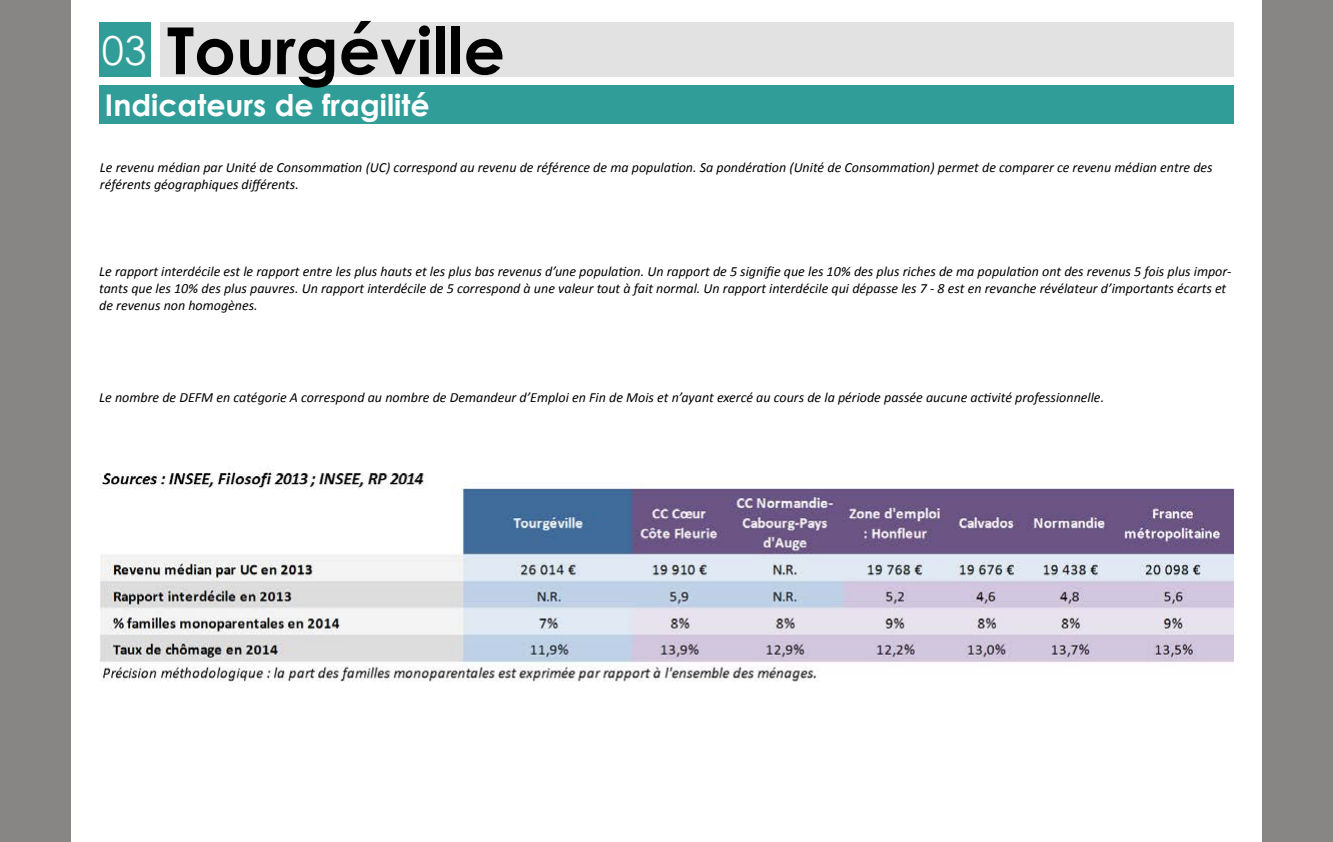
<style>
.page{position:relative;width:1333px;height:842px;background:#fff}
.page>*{position:absolute;margin:0;border:0;box-sizing:border-box;transform-origin:0 0}
.t1{font:700 65px "Century Gothic";color:#000}
.t2{font:40px "Century Gothic";color:#fff}
.t3{font:700 30px "Century Gothic";color:#fff}
.t4{font:italic 14px/16.8px "Calibri";color:#000}
</style>
<div class="page">
<div style="left:99px;top:23px;width:51px;height:54px;background:#309d98"></div>
<div style="left:160px;top:23px;width:1073px;height:54px;background:#e2e2e2"></div>
<div style="left:99px;top:85px;width:1134px;height:39px;background:#309d98"></div>
<div style="left:1261px;top:0;width:71px;height:842px;background:#878685"></div>
<div style="left:0;top:0;width:71px;height:842px;background:#878685"></div>
<img style="left:99px;top:469px;width:1134px;height:213px">
<h1 class="t1" style="left:167px;top:1px;width:339px">Tourgéville</h1>
<h2 class="t2" style="left:102px;top:23px;width:46px">03</h2>
<h3 class="t3" style="left:105px;top:82px;width:326px">Indicateurs de fragilité</h3>
<p class="t4" style="left:100px;top:159px;width:1114px">Le revenu médian par Unité de Consommation (UC) correspond au revenu de référence de ma population. Sa pondération (Unité de Consommation) permet de comparer ce revenu médian entre des référents géographiques différents.</p>
<p class="t4" style="left:99px;top:263px;width:1133px">Le rapport interdécile est le rapport entre les plus hauts et les plus bas revenus d’une population. Un rapport de 5 signifie que les 10% des plus riches de ma population ont des revenus 5 fois plus impor&shy;tants que les 10% des plus pauvres. Un rapport interdécile de 5 correspond à une valeur tout à fait normal. Un rapport interdécile qui dépasse les 7 - 8 est en revanche révélateur d’importants écarts et de revenus non homogènes.</p>
<p class="t4" style="left:99px;top:388px;width:1006px">Le nombre de DEFM en catégorie A correspond au nombre de Demandeur d’Emploi en Fin de Mois et n’ayant exercé au cours de la période passée aucune activité professionnelle.</p>
</div>
